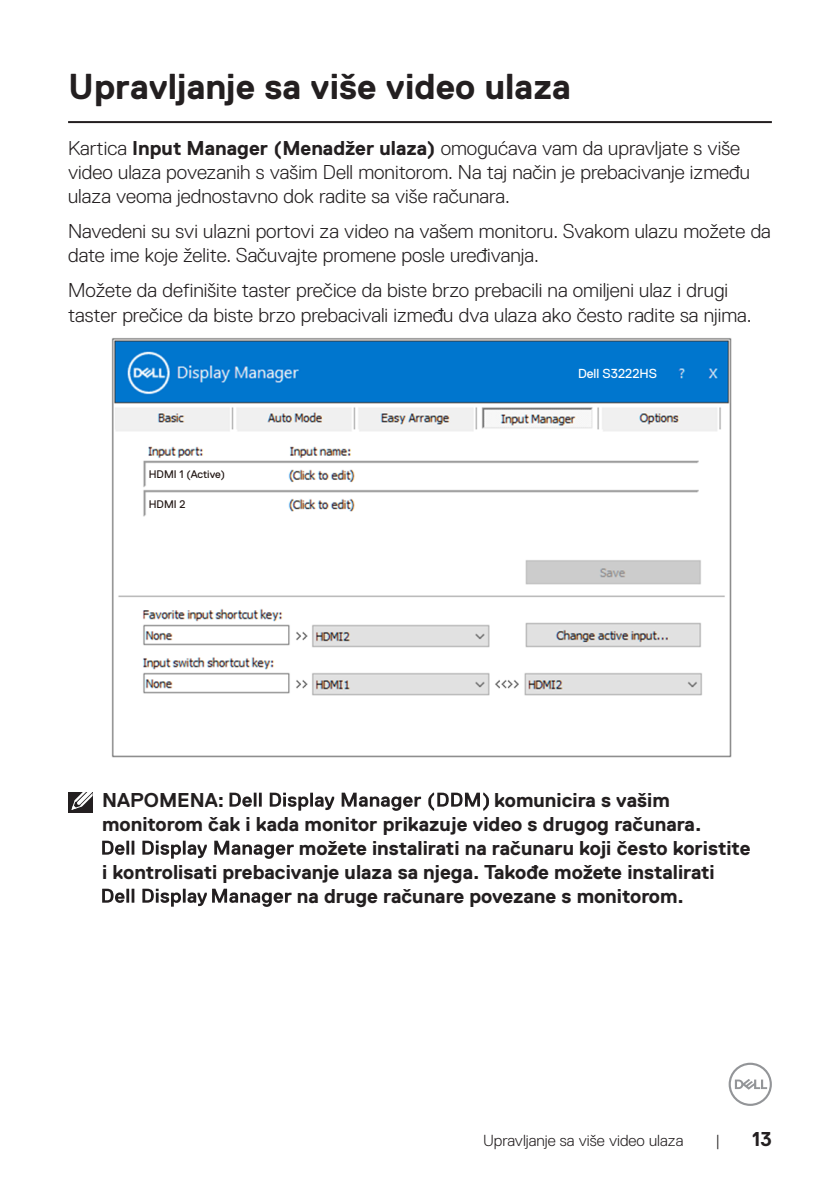
<style>
.page{position:relative;width:840px;height:1191px;background:#fff}
.page>*{position:absolute;margin:0;border:0;box-sizing:border-box;transform-origin:0 0}
.Head_1{font:700 36px "Dell Replica";color:#231f20}
.Paragraph{font:300 20px/24px "Dell Replica";color:#231f20}
.Note{font:700 20px "Dell Replica";color:#231f20}
.t1{font:300 16px "Dell Replica";color:#231f20}
.t2{font:13px "Dell Replica";color:#fff}
.t3{font:11px "Dell Replica";color:#231815}
.t4{font:300 11px "Dell Replica";color:#231815}
.s1{font-weight:700}
</style>
<div class="page">
<svg style="left:728px;top:1062px;width:43px;height:44px"></svg>
<hr style="left:68px;top:121px;width:703px;height:2px;background:#231f20">
<img style="left:111px;top:338px;width:620px;height:420px">
<div style="left:567px;top:364px;width:99px;height:21px;background:#0076ce"></div>
<div style="left:140px;top:518px;width:561px;height:33px;background:#fff"></div>
<div style="left:147px;top:498px;width:86px;height:13px;background:#fff"></div>
<div style="left:147px;top:468px;width:40px;height:13px;background:#fff"></div>
<svg style="left:229px;top:792px;width:259px;height:19px"></svg>
<svg style="left:102px;top:840px;width:191px;height:19px"></svg>
<svg style="left:102px;top:888px;width:189px;height:19px"></svg>
<div style="left:68px;top:792px;width:24px;height:21px;background:#231f20"></div>
<svg style="left:71px;top:792px;width:22px;height:19px"></svg>
<p class="Head_1" style="left:68px;top:66px;width:504px">Upravljanje sa više video ulaza</p>
<p class="Paragraph" style="left:68px;top:136px;width:683px">Kartica <span class="s1">Input Manager (Menadžer ulaza)</span> omogućava vam da upravljate s više video ulaza povezanih s vašim Dell monitorom. Na taj način je prebacivanje između ulaza veoma jednostavno dok radite sa više računara.</p>
<p class="Paragraph" style="left:68px;top:219px;width:703px">Navedeni su svi ulazni portovi za video na vašem monitoru. Svakom ulazu možete da date ime koje želite. Sačuvajte promene posle uređivanja.</p>
<p class="Paragraph" style="left:68px;top:279px;width:684px">Možete da definišite taster prečice da biste brzo prebacili na omiljeni ulaz i drugi taster prečice da biste brzo prebacivali između dva ulaza ako često radite sa njima.</p>
<p class="t3" style="left:149px;top:468px;width:78px">HDMI 1 (Active)</p>
<p class="t4" style="left:149px;top:470px;width:23px">VGA</p>
<p class="t3" style="left:149px;top:498px;width:38px">HDMI 2</p>
<p class="t2" style="left:577px;top:366px;width:81px">Dell S3222HS</p>
<p class="Note" style="left:102px;top:788px;width:124px">NAPOMENA:</p>
<p class="Note" style="left:494px;top:788px;width:177px">komunicira s vašim</p>
<p class="Note" style="left:102px;top:812px;width:600px">monitorom čak i kada monitor prikazuje video s drugog računara.</p>
<p class="Note" style="left:299px;top:836px;width:452px">možete instalirati na računaru koji često koristite</p>
<p class="Note" style="left:102px;top:860px;width:613px">i kontrolisati prebacivanje ulaza sa njega. Takođe možete instalirati</p>
<p class="Note" style="left:296px;top:884px;width:388px">na druge računare povezane s monitorom.</p>
<p class="t1" style="left:482px;top:1131px;width:202px">Upravljanje sa više video ulaza</p>
<p class="t1" style="left:715px;top:1131px;width:6px">|</p>
<p class="Note" style="left:751px;top:1127px;width:21px">13</p>
</div>
